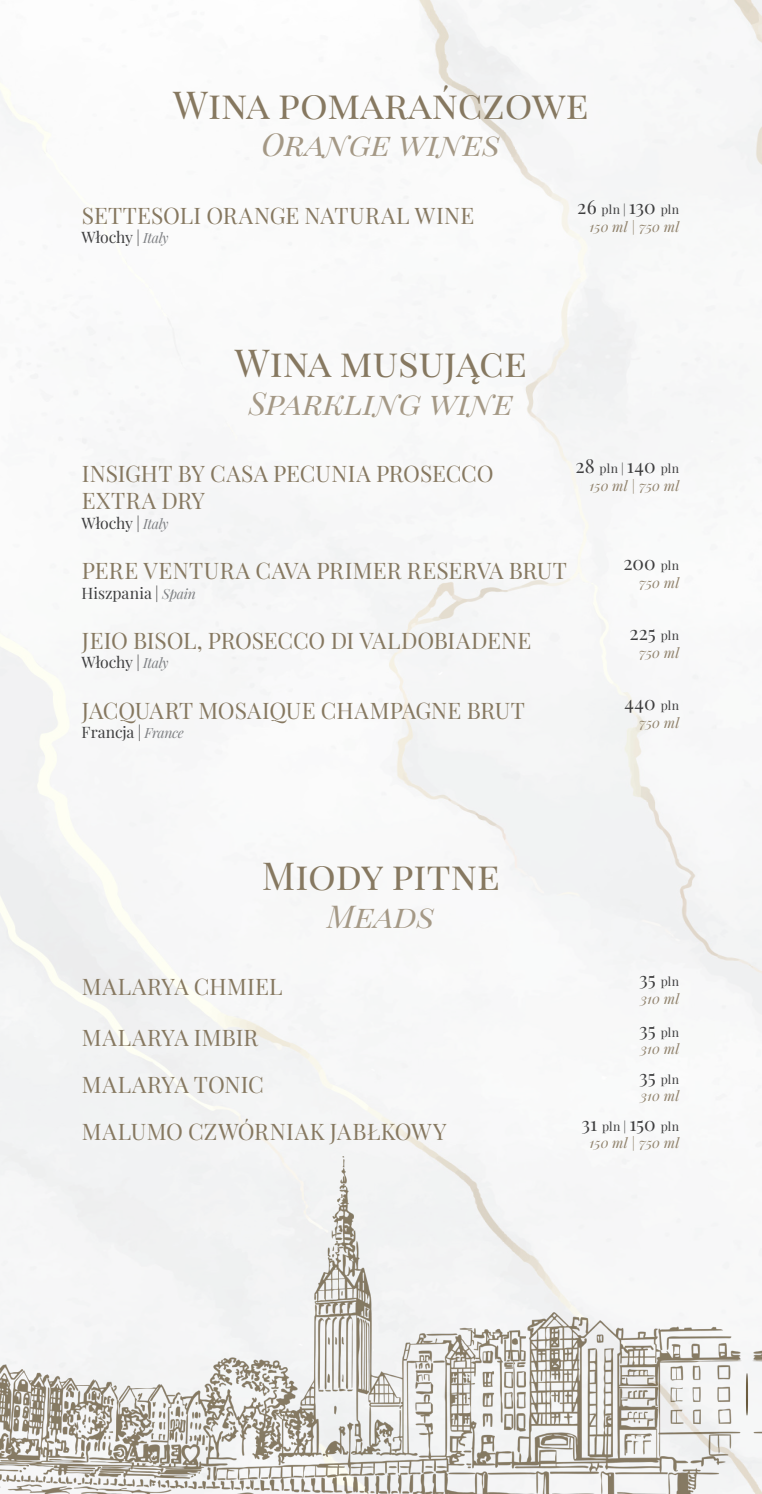
<style>
.page{position:relative;width:762px;height:1494px;background:#fff}
.page>*{position:absolute;margin:0;border:0;box-sizing:border-box;transform-origin:0 0}
.t1{font:38.5px "Playfair Display";letter-spacing:.1em;color:#867860}
.t2{font:italic 31.5px "Playfair Display";letter-spacing:.135em;color:#a49885}
.t3{font:italic 31.5px "Playfair Display";letter-spacing:.215em;color:#a49885}
.t4{font:italic 31.5px "Playfair Display";letter-spacing:.18em;color:#a49885}
.opis_PL{font:22.75px/27.3px "Playfair Display";letter-spacing:.005em;color:#867860}
.Nazwa_dania{font:19.25px "Playfair Display";letter-spacing:.01em;color:#3e3e3f}
.opis_PL-2{font:15.75px "Playfair Display";letter-spacing:-.005em;color:#3e3e3f}
.Nazwa_dania-2{font:italic 14px "Playfair Display";letter-spacing:.01em;color:#90826c}
.Nazwa_dania-3{font:12.25px "Playfair Display";letter-spacing:.025em;color:#3e3e3f}
.s1{font-style:italic;font-size:14px;color:#808285}
.s2{font-size:19.25px}
.s3{font-size:12.25px}
</style>
<div class="page">
<img style="left:0;top:0;width:761px;height:1156px">
<img style="left:0;top:1156px;width:761px;height:337px">
<p class="t1" style="left:173px;top:74px;width:417px">Wina pomarańczowe</p>
<p class="t3" style="left:261px;top:120px;width:234px">Orange wines</p>
<p class="opis_PL" style="left:82px;top:199px;width:394px">SETTESOLI ORANGE NATURAL WINE</p>
<p class="opis_PL-2" style="left:81px;top:224px;width:89px">Włochy | <span class="s1">Italy</span></p>
<p class="Nazwa_dania-3" style="left:577px;top:200px;width:103px"><span class="s2">26</span> pln | <span class="s2">130</span> pln</p>
<p class="Nazwa_dania-2" style="left:589px;top:216px;width:91px">150 ml | 750 ml</p>
<p class="t1" style="left:235px;top:332px;width:293px">Wina musujące</p>
<p class="t2" style="left:249px;top:378px;width:260px">Sparkl ing wine</p>
<p class="opis_PL" style="left:82px;top:458px;width:413px">INSIGHT BY CASA PECUNIA PROSECCO<br>EXTRA DRY</p>
<p class="opis_PL-2" style="left:81px;top:510px;width:89px">Włochy | <span class="s1">Italy</span></p>
<p class="Nazwa_dania-3" style="left:575px;top:459px;width:105px"><span class="s2">28</span> pln | <span class="s2">140</span> pln</p>
<p class="Nazwa_dania-2" style="left:589px;top:474px;width:91px">150 ml | 750 ml</p>
<p class="opis_PL" style="left:82px;top:555px;width:486px">PERE VENTURA CAVA PRIMER RESERVA BRUT</p>
<p class="opis_PL-2" style="left:81px;top:580px;width:116px">Hiszpania | <span class="s1">Spain</span></p>
<p class="opis_PL" style="left:82px;top:625px;width:451px">JEIO BISOL, PROSECCO DI VALDOBIADENE</p>
<p class="opis_PL-2" style="left:81px;top:650px;width:89px">Włochy | <span class="s1">Italy</span></p>
<p class="Nazwa_dania" style="left:623px;top:548px;width:57px">200 <span class="s3">pln</span></p>
<p class="Nazwa_dania-2" style="left:639px;top:571px;width:42px">750 ml</p>
<p class="Nazwa_dania" style="left:629px;top:618px;width:51px">225 <span class="s3">pln</span></p>
<p class="Nazwa_dania-2" style="left:639px;top:641px;width:42px">750 ml</p>
<p class="opis_PL" style="left:82px;top:695px;width:444px">JACQUART MOSAIQUE CHAMPAGNE BRUT</p>
<p class="opis_PL-2" style="left:81px;top:720px;width:104px">Francja | <span class="s1">France</span></p>
<p class="Nazwa_dania" style="left:624px;top:687px;width:56px">440 <span class="s3">pln</span></p>
<p class="Nazwa_dania-2" style="left:639px;top:711px;width:42px">750 ml</p>
<p class="t1" style="left:262px;top:845px;width:239px">Miody pitne</p>
<p class="t4" style="left:327px;top:891px;width:103px">Meads</p>
<p class="opis_PL" style="left:82px;top:971px;width:202px">MALARYA CHMIEL</p>
<p class="Nazwa_dania-3" style="left:639px;top:972px;width:41px"><span class="s2">35</span> pln</p>
<p class="Nazwa_dania-2" style="left:640px;top:987px;width:40px">310 ml</p>
<p class="opis_PL" style="left:82px;top:1021px;width:178px">MALARYA IMBIR</p>
<p class="Nazwa_dania-3" style="left:639px;top:1022px;width:41px"><span class="s2">35</span> pln</p>
<p class="Nazwa_dania-2" style="left:640px;top:1038px;width:40px">310 ml</p>
<p class="opis_PL" style="left:82px;top:1068px;width:183px">MALARYA TONIC</p>
<p class="Nazwa_dania-3" style="left:639px;top:1069px;width:41px"><span class="s2">35</span> pln</p>
<p class="Nazwa_dania-2" style="left:640px;top:1085px;width:40px">310 ml</p>
<p class="opis_PL" style="left:82px;top:1115px;width:366px">MALUMO CZWÓRNIAK JABŁKOWY</p>
<p class="Nazwa_dania-3" style="left:581px;top:1116px;width:99px"><span class="s2">31</span> pln | <span class="s2">150</span> pln</p>
<p class="Nazwa_dania-2" style="left:589px;top:1131px;width:91px">150 ml | 750 ml</p>
</div>
